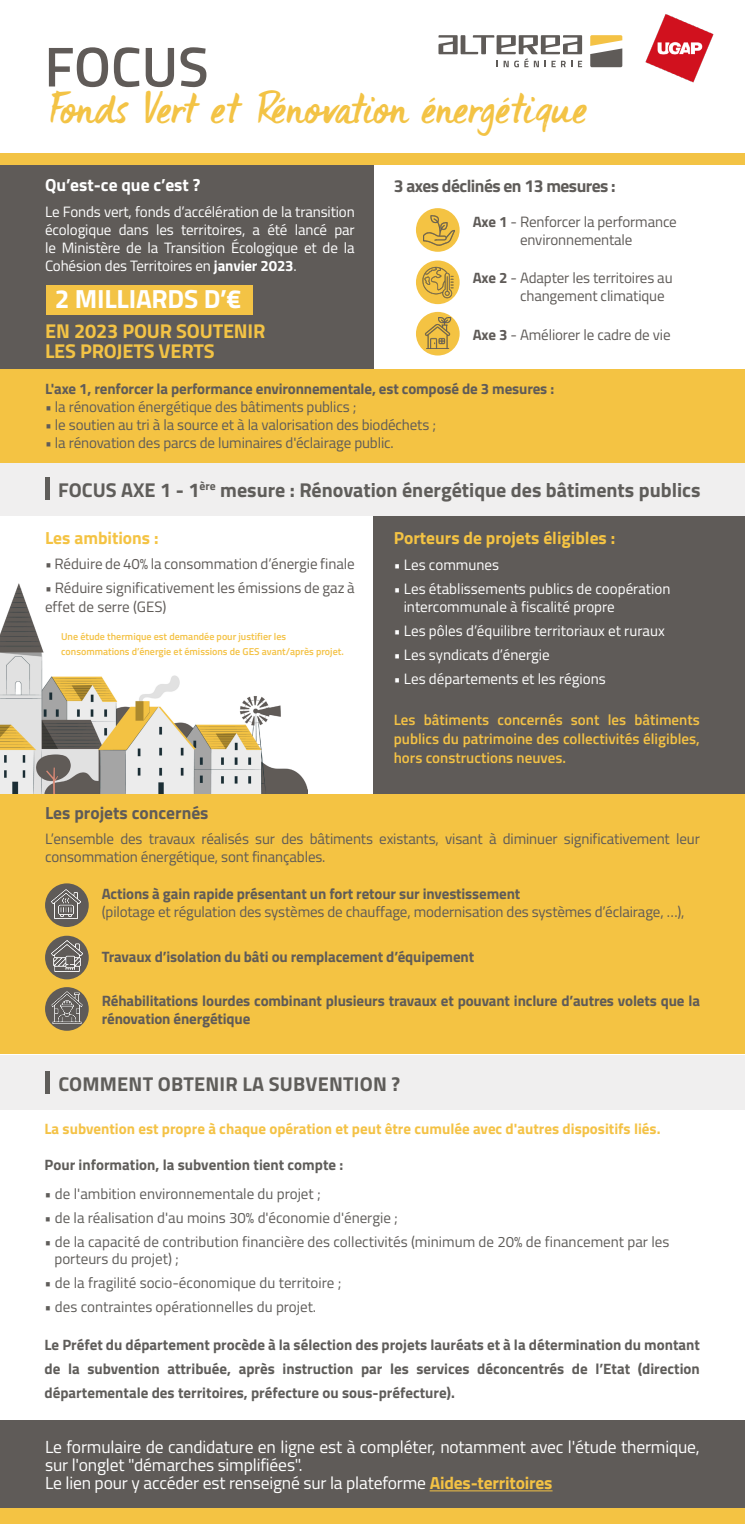
<style>
.page{position:relative;width:745px;height:1524px;background:#fff}
.page>*{position:absolute;margin:0;border:0;box-sizing:border-box;transform-origin:0 0}
.t1{font:600 56.25px "Titillium";color:#605b58}
.t2{font:italic 47.5px "DK Uncle Edward";color:#f3c345}
.t3{font:700 26.25px "Titillium";letter-spacing:-.01em;color:#fff}
.t4{font:700 20px "Titillium";color:#5f5d5a}
.t5{font:700 20px/20px "Titillium";letter-spacing:-.01em;color:#f3c345}
.t6{font:17.5px/18px "Titillium";letter-spacing:-.01em;color:#fff}
.t7{font:700 17.5px "Titillium";color:#f4c343}
.t8{font:700 17.5px "Titillium";letter-spacing:-.03em;color:#5f5c59}
.t9{font:700 17.5px "Titillium";color:#5f5b58}
.t10{font:700 17.5px "Titillium";color:#fff}
.t11{font:15px/18px "Titillium";letter-spacing:-.01em;color:#5f5b58}
.t12{font:15px/18px "Titillium";color:#fff;text-align:justify}
.t13{font:700 15px/18px "Titillium";letter-spacing:-.01em;color:#5f5b58}
.t14{font:15px/17.5px "Titillium";color:#5f5d5a}
.t15{font:700 15px/23.8px "Titillium";color:#5f5d5a;text-align:justify}
.t16{font:15px "Titillium";letter-spacing:-.01em;color:#5f5c59}
.t17{font:600 15px/18.8px "Titillium";color:#f4c245;text-align:justify}
.t18{font:700 15px "Titillium";color:#f4c245}
.t19{font:600 10px/15px "Titillium";color:#f4c245}
.s1{font-weight:700}
.s2{font-weight:600}
.s3{font-weight:700;color:#f4c244}
</style>
<div class="page">
<div style="left:373px;top:516px;width:371px;height:278px;background:#5f5b58"></div>
<div style="left:0;top:164px;width:373px;height:205px;background:#5f5b58"></div>
<div style="left:46px;top:285px;width:207px;height:29px;background:#f3c345"></div>
<svg style="left:590px;top:35px;width:32px;height:32px"></svg>
<svg style="left:438px;top:35px;width:143px;height:32px"></svg>
<img style="left:645px;top:14px;width:69px;height:69px">
<div style="left:0;top:153px;width:744px;height:12px;background:#f3c345"></div>
<div style="left:415px;top:208px;width:44px;height:44px;background:#f4c343;border-radius:50%"></div>
<svg style="left:415px;top:260px;width:44px;height:44px"></svg>
<div style="left:415px;top:312px;width:44px;height:43px;background:#f4c343;border-radius:50%"></div>
<img style="left:420px;top:265px;width:35px;height:34px">
<img style="left:422px;top:317px;width:31px;height:31px">
<img style="left:423px;top:215px;width:31px;height:31px">
<img style="left:0;top:583px;width:307px;height:211px">
<div style="left:0;top:461px;width:744px;height:55px;background:#f0efef"></div>
<div style="left:45px;top:477px;width:5px;height:23px;background:#5f5d5a"></div>
<div style="left:0;top:794px;width:744px;height:260px;background:#f4c343"></div>
<div style="left:45px;top:883px;width:44px;height:44px;background:#5f5b58;border-radius:50%"></div>
<div style="left:45px;top:936px;width:44px;height:43px;background:#5f5b58;border-radius:50%"></div>
<div style="left:45px;top:987px;width:44px;height:44px;background:#5f5b58;border-radius:50%"></div>
<img style="left:51px;top:889px;width:30px;height:30px">
<img style="left:52px;top:941px;width:30px;height:30px">
<img style="left:50px;top:991px;width:33px;height:33px">
<div style="left:0;top:1420px;width:744px;height:87px;background:#5f5b58"></div>
<hr style="left:429px;top:1490px;width:123px;height:1px;background:#f4c244">
<div style="left:0;top:1508px;width:744px;height:16px;background:#f4c343"></div>
<div style="left:0;top:369px;width:744px;height:93px;background:#f4c343"></div>
<div style="left:0;top:1055px;width:744px;height:54px;background:#f0efef"></div>
<div style="left:45px;top:1071px;width:5px;height:23px;background:#5f5d5a"></div>
<h1 class="t1" style="left:44px;top:25px;width:166px">FOCUS</h1>
<h2 class="t2" style="left:44px;top:81px;width:556px">FondsVertetRénovationénergétique</h2>
<p class="t10" style="left:45px;top:171px;width:157px">Qu’est-ce que c’est ?</p>
<p class="t8" style="left:393px;top:172px;width:223px">3 axes déclinés en 13 mesures :</p>
<p class="t12" style="left:45px;top:202px;width:311px">Le Fonds vert, fonds d’accélération de la transition écologique dans les territoires, a été lancé par le Ministère de la Transition Écologique et de la Cohésion des Territoires en <span class="s1">janvier 2023</span>.</p>
<h3 class="t3" style="left:55px;top:279px;width:188px">2 MILLIARDS D’€</h3>
<h3 class="t5" style="left:45px;top:319px;width:222px">EN 2023 POUR SOUTENIR<br>LES PROJETS VERTS</h3>
<p class="t11" style="left:472px;top:212px;width:205px;text-align:center"><span class="s1">Axe 1</span> - Renforcer la performance environnementale</p>
<p class="t11" style="left:519px;top:268px;width:154px;text-indent:-47px"><span class="s1">Axe 2</span> - Adapter les territoires au changement climatique</p>
<p class="t11" style="left:472px;top:325px;width:199px"><span class="s1">Axe 3</span> - Améliorer le cadre de vie</p>
<p class="t13" style="left:45px;top:379px;width:510px">L'axe 1, renforcer la performance environnementale, est composé de 3 mesures :</p>
<p class="t16" style="left:45px;top:396px;width:313px"><span class="s2">•</span> la rénovation énergétique des bâtiments publics ;</p>
<p class="t16" style="left:45px;top:414px;width:392px"><span class="s2">•</span> le soutien au tri à la source et à la valorisation des biodéchets ;</p>
<p class="t16" style="left:45px;top:432px;width:350px"><span class="s2">•</span> la rénovation des parcs de luminaires d'éclairage public.</p>
<h3 class="t4" style="left:58px;top:474px;width:643px">FOCUS AXE 1 - 1<sup>ère</sup> mesure : Rénovation énergétique des bâtiments publics</h3>
<p class="t7" style="left:45px;top:524px;width:115px">Les ambitions :</p>
<p class="t11" style="left:45px;top:554px;width:311px"><span class="s2">•</span> Réduire de 40% la consommation d’énergie finale</p>
<p class="t11" style="left:45px;top:578px;width:311px;line-height:18.8px"><span class="s2">•</span> Réduire significativement les émissions de gaz à effet de serre (GES)</p>
<p class="t19" style="left:61px;top:628px;width:284px">Une étude thermique est demandée pour justifier les consommations d’énergie et émissions de GES avant/après projet.</p>
<p class="t9" style="left:45px;top:799px;width:165px">Les projets concernés</p>
<p class="t7" style="left:393px;top:524px;width:223px">Porteurs de projets éligibles :</p>
<p class="t12" style="left:393px;top:555px;width:107px"><span class="s2">•</span> Les communes</p>
<p class="t12" style="left:403px;top:578px;width:268px;line-height:18.8px;text-indent:-10px"><span class="s2">•</span> Les établissements publics de coopération intercommunale à fiscalité propre</p>
<p class="t12" style="left:393px;top:621px;width:272px"><span class="s2">•</span> Les pôles d’équilibre territoriaux et ruraux</p>
<p class="t12" style="left:393px;top:645px;width:157px"><span class="s2">•</span> Les syndicats d’énergie</p>
<p class="t12" style="left:393px;top:668px;width:213px"><span class="s2">•</span> Les départements et les régions</p>
<p class="t17" style="left:393px;top:710px;width:307px">Les bâtiments concernés sont les bâtiments publics du patrimoine des collectivités éligibles, hors constructions neuves.</p>
<p class="t11" style="left:45px;top:829px;width:656px">L’ensemble des travaux réalisés sur des bâtiments existants, visant à diminuer significativement leur consommation énergétique, sont finançables.</p>
<p class="t13" style="left:102px;top:884px;width:419px">Actions à gain rapide présentant un fort retour sur investissement</p>
<p class="t11" style="left:102px;top:902px;width:584px">(pilotage et régulation des systèmes de chauffage, modernisation des systèmes d’éclairage, …),</p>
<p class="t13" style="left:102px;top:947px;width:373px">Travaux d’isolation du bâti ou remplacement d’équipement</p>
<p class="t13" style="left:102px;top:991px;width:599px">Réhabilitations lourdes combinant plusieurs travaux et pouvant inclure d’autres volets que la rénovation énergétique</p>
<h3 class="t4" style="left:58px;top:1068px;width:343px">COMMENT OBTENIR LA SUBVENTION ?</h3>
<p class="t18" style="left:44px;top:1117px;width:617px">La subvention est propre à chaque opération et peut être cumulée avec d'autres dispositifs liés.</p>
<p class="t15" style="left:44px;top:1152px;width:300px">Pour information, la subvention tient compte :</p>
<p class="t14" style="left:44px;top:1184px;width:277px">• de l'ambition environnementale du projet ;</p>
<p class="t14" style="left:44px;top:1208px;width:355px"><span class="s2">•</span> de la réalisation d'au moins 30% d'économie d'énergie ;</p>
<p class="t14" style="left:54px;top:1232px;width:616px;text-indent:-10px">• de la capacité de contribution financière des collectivités (minimum de 20% de financement par les porteurs du projet) ;</p>
<p class="t14" style="left:44px;top:1273px;width:298px">• de la fragilité socio-économique du territoire ;</p>
<p class="t14" style="left:44px;top:1297px;width:273px">• des contraintes opérationnelles du projet.</p>
<p class="t15" style="left:44px;top:1332px;width:656px">Le Préfet du département procède à la sélection des projets lauréats et à la détermination du montant de la subvention attribuée, après instruction par les services déconcentrés de l’Etat (direction départementale des territoires, préfecture ou sous-préfecture).</p>
<p class="t6" style="left:45px;top:1437px;width:656px">Le formulaire de candidature en ligne est à compléter, notamment avec l'étude thermique, sur l'onglet "démarches simplifiées".<br>Le lien pour y accéder est renseigné sur la plateforme <span class="s3">Aides-territoires</span></p>
</div>
